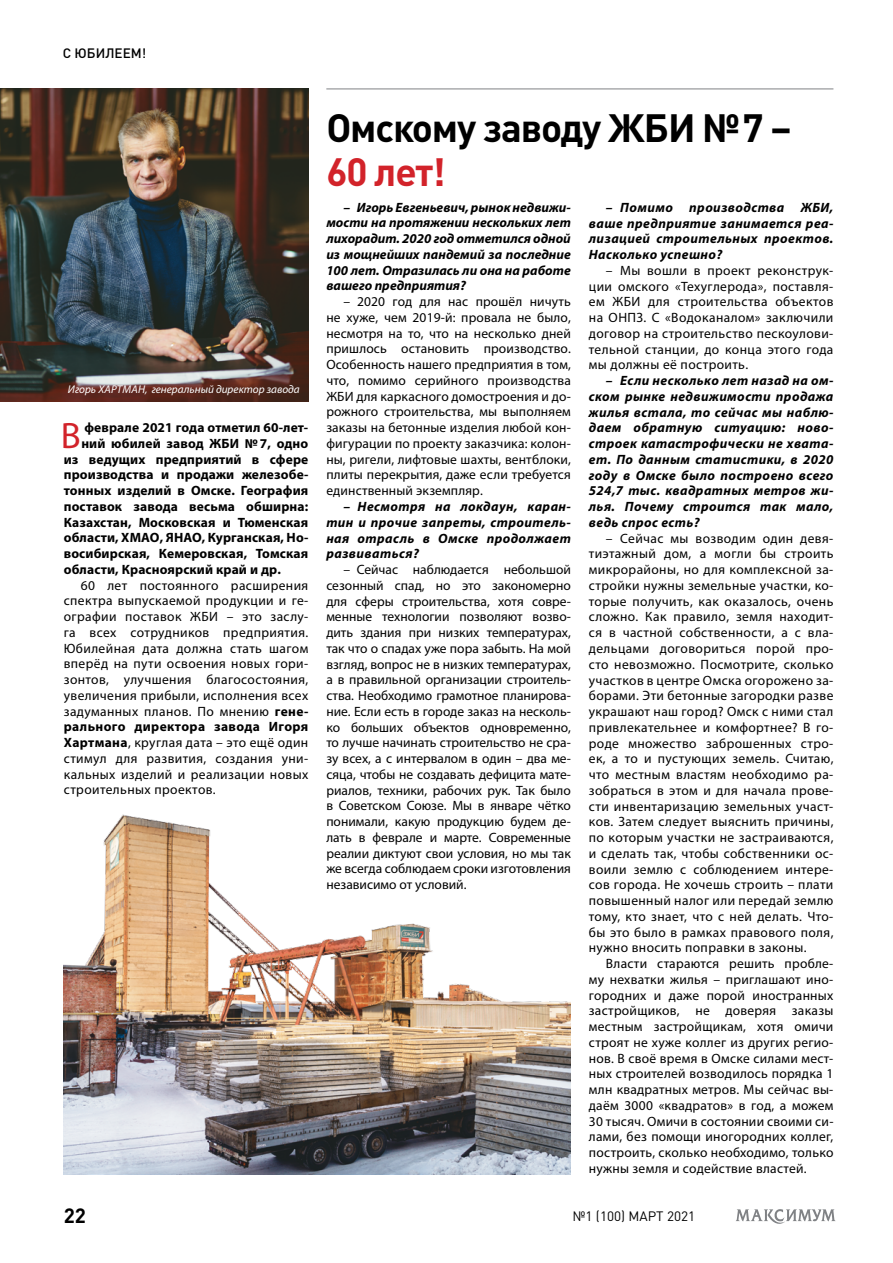
<style>
.page{position:relative;width:893px;height:1263px;background:#fff}
.page>*{position:absolute;margin:0;border:0;box-sizing:border-box;transform-origin:0 0}
.t1{font:700 39px "DIN Cyr";letter-spacing:-.03em;color:#000}
.t2{font:700 39px "DIN Cyr";color:#d2232a}
.t3{font:36.9px "Myriad Pro";color:#d2232a}
.t4{font:700 20.4px "DIN Cyr";color:#000}
.t5{font:13.5px/15.8px "Myriad Pro";letter-spacing:.02em;color:#000;text-align:justify}
.t6{font:italic 700 13.5px/15.8px "Myriad Pro";letter-spacing:.03em;color:#000;text-align:justify}
.t7{font:700 13.5px "Myriad Pro";letter-spacing:.01em;color:#000}
.t8{font:13.5px "DIN Cyr";color:#000}
.t9{font:500 13.5px "DIN Cyr";color:#000}
.t10{font:italic 11.25px "Myriad Pro";color:#fff}
.s1{font-weight:700}
</style>
<div class="page">
<svg style="left:736px;top:1209px;width:100px;height:15px"></svg>
<hr style="left:326px;top:89px;width:507px;height:1px;background:#808285">
<img style="left:64px;top:814px;width:507px;height:361px">
<img style="left:0;top:89px;width:308px;height:313px">
<p class="t9" style="left:63px;top:44px;width:85px">С юбилеем!</p>
<p class="t10" style="left:68px;top:383px;width:45px">Игорь Хартман</p>
<p class="t10" style="left:145px;top:383px;width:156px">, генеральный директор завода</p>
<h2 class="t3" style="left:61px;top:413px;width:21px">В</h2>
<p class="t7" style="left:84px;top:419px;width:225px">феврале 2021 года отметил 60‑лет-</p>
<p class="t7" style="left:81px;top:434px;width:228px">ний юбилей завод ЖБИ №7, одно</p>
<p class="t7" style="left:64px;top:450px;width:246px">из ведущих предприятий в сфере</p>
<p class="t7" style="left:64px;top:466px;width:246px">производства и продажи железобе-</p>
<p class="t7" style="left:64px;top:482px;width:246px">тонных изделий в Омске. География</p>
<p class="t7" style="left:64px;top:497px;width:246px">поставок завода весьма обширна:</p>
<p class="t7" style="left:64px;top:513px;width:246px">Казахстан, Московская и Тюменская</p>
<p class="t7" style="left:64px;top:529px;width:246px">области, ХМАО, ЯНАО, Курганская, Но-</p>
<p class="t7" style="left:64px;top:545px;width:246px">восибирская, Кемеровская, Томская</p>
<p class="t7" style="left:64px;top:560px;width:219px">области, Красноярский край и др.</p>
<p class="t5" style="left:64px;top:577px;width:246px;text-indent:17px">60 лет постоянного расширения спектра выпускаемой продукции и ге&shy;ографии поставок ЖБИ – это заслу&shy;га всех сотрудников предприятия.<br>Юбилейная дата должна стать шагом вперёд на пути освоения новых гори&shy;зонтов, улучшения благосостояния, увеличения прибыли, исполнения всех задуманных планов. По мнению <span class="s1">гене&shy;рального директора завода Игоря Хартмана</span>, круглая дата – это ещё один стимул для развития, создания уни&shy;кальных изделий и реализации новых строительных проектов.</p>
<h1 class="t1" style="left:326px;top:102px;width:467px">Омскому заводу ЖБИ №7 –</h1>
<h1 class="t2" style="left:326px;top:145px;width:121px">60 лет!</h1>
<p class="t6" style="left:326px;top:199px;width:246px;text-indent:17px">– Игорь Евгеньевич, рынок недвижи&shy;мости на протяжении нескольких лет лихорадит. 2020 год отметился одной из мощнейших пандемий за последние 100 лет. Отразилась ли она на работе вашего предприятия?</p>
<p class="t5" style="left:326px;top:294px;width:246px;text-indent:17px">– 2020 год для нас прошёл ничуть не хуже, чем 2019‑й: провала не было, несмотря на то, что на несколько дней пришлось остановить производство.<br>Особенность нашего предприятия в том, что, помимо серийного производства ЖБИ для каркасного домостроения и до&shy;рожного строительства, мы выполняем заказы на бетонные изделия любой кон&shy;фигурации по проекту заказчика: колон&shy;ны, ригели, лифтовые шахты, вентблоки, плиты перекрытия, даже если требуется единственный экземпляр.</p>
<p class="t6" style="left:326px;top:498px;width:246px;text-indent:17px">– Несмотря на локдаун, каран&shy;тин и прочие запреты, строитель&shy;ная отрасль в Омске продолжает развиваться?</p>
<p class="t5" style="left:326px;top:561px;width:246px;text-indent:17px">– Сейчас наблюдается небольшой сезонный спад, но это закономерно для сферы строительства, хотя совре&shy;менные технологии позволяют возво&shy;дить здания при низких температурах, так что о спадах уже пора забыть. На мой взгляд, вопрос не в низких температурах, а в правильной организации строитель&shy;ства. Необходимо грамотное планирова&shy;ние. Если есть в городе заказ на несколь&shy;ко больших объектов одновременно, то лучше начинать строительство не сра&shy;зу всех, а с интервалом в один – два ме&shy;сяца, чтобы не создавать дефицита мате&shy;риалов, техники, рабочих рук. Так было в Советском Союзе. Мы в январе чётко понимали, какую продукцию будем де&shy;лать в феврале и марте. Современные реалии диктуют свои условия, но мы так же всегда соблюдаем сроки изготовления независимо от условий.</p>
<p class="t6" style="left:589px;top:199px;width:246px;text-indent:17px">– Помимо производства ЖБИ, ваше предприятие занимается реа&shy;лизацией строительных проектов.<br>Насколько успешно?</p>
<p class="t5" style="left:589px;top:262px;width:246px;text-indent:17px">– Мы вошли в проект реконструк&shy;ции омского «Техуглерода», поставля&shy;ем ЖБИ для строительства объектов на ОНПЗ. С «Водоканалом» заключили договор на строительство пескоулови&shy;тельной станции, до конца этого года мы должны её построить.</p>
<p class="t6" style="left:589px;top:372px;width:246px;text-indent:17px">– Если несколько лет назад на ом&shy;ском рынке недвижимости продажа жилья встала, то сейчас мы наблю&shy;даем обратную ситуацию: ново&shy;строек катастрофически не хвата&shy;ет. По данным статистики, в 2020 году в Омске было построено всего 524,7 тыс. квадратных метров жи&shy;лья. Почему строится так мало, ведь спрос есть?</p>
<p class="t5" style="left:589px;top:530px;width:246px;text-indent:17px">– Сейчас мы возводим один девя&shy;тиэтажный дом, а могли бы строить микрорайоны, но для комплексной за&shy;стройки нужны земельные участки, ко&shy;торые получить, как оказалось, очень сложно. Как правило, земля находит&shy;ся в частной собственности, а с вла&shy;дельцами договориться порой про&shy;сто невозможно. Посмотрите, сколько участков в центре Омска огорожено за&shy;борами. Эти бетонные загородки разве украшают наш город? Омск с ними стал привлекательнее и комфортнее? В го&shy;роде множество заброшенных стро&shy;ек, а то и пустующих земель. Считаю, что местным властям необходимо ра&shy;зобраться в этом и для начала прове&shy;сти инвентаризацию земельных участ&shy;ков. Затем следует выяснить причины, по которым участки не застраиваются, и сделать так, чтобы собственники ос&shy;воили землю с соблюдением интере&shy;сов города. Не хочешь строить – плати повышенный налог или передай землю тому, кто знает, что с ней делать. Что&shy;бы это было в рамках правового поля, нужно вносить поправки в законы.</p>
<p class="t5" style="left:589px;top:955px;width:246px;text-indent:17px">Власти стараются решить пробле&shy;му нехватки жилья – приглашают ино&shy;городних и даже порой иностранных застройщиков, не доверяя заказы местным застройщикам, хотя омичи строят не хуже коллег из других регио&shy;нов. В своё время в Омске силами мест&shy;ных строителей возводилось порядка 1 млн квадратных метров. Мы сейчас вы&shy;даём 3000 «квадратов» в год, а можем 30 тысяч. Омичи в состоянии своими си&shy;лами, без помощи иногородних коллег, построить, сколько необходимо, только нужны земля и содействие властей.</p>
<h3 class="t4" style="left:64px;top:1202px;width:24px">22</h3>
<p class="t8" style="left:573px;top:1207px;width:124px">№1 (100) Март 2021</p>
</div>
